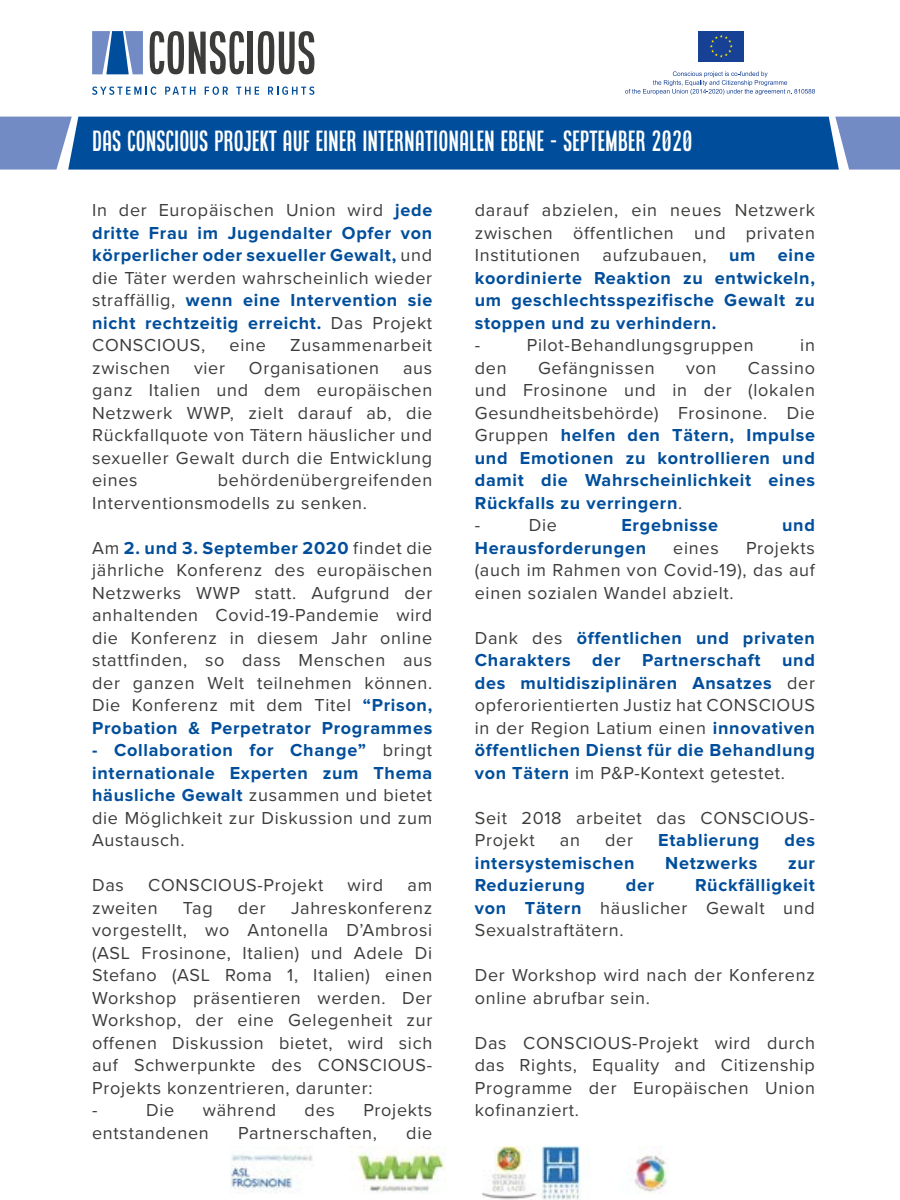
<style>
.page{position:relative;width:900px;height:1200px;background:#fff}
.page>*{position:absolute;margin:0;border:0;box-sizing:border-box;transform-origin:0 0}
.t1{font:25.5px "Airwaves";color:#fff}
.t2{font:18px/22.5px "Proxima Nova";letter-spacing:.04em;color:#3c3c3b;text-align:justify}
.t3{font:700 18px/22.5px "Proxima Nova";letter-spacing:.04em;color:#004e9b;text-align:justify}
.s1{font-weight:400;color:#3c3c3b}
.s2{font-weight:700;color:#004e9b}
</style>
<div class="page">
<svg style="left:0;top:117px;width:900px;height:53px;background:#165ba3"></svg>
<svg style="left:150px;top:31px;width:94px;height:43px"></svg>
<div style="left:248px;top:32px;width:5px;height:42px;background:#3c3c3b"></div>
<svg style="left:258px;top:31px;width:56px;height:43px"></svg>
<svg style="left:92px;top:86px;width:64px;height:9px"></svg>
<svg style="left:165px;top:87px;width:31px;height:8px"></svg>
<svg style="left:205px;top:86px;width:23px;height:9px"></svg>
<svg style="left:236px;top:87px;width:23px;height:8px"></svg>
<svg style="left:268px;top:86px;width:46px;height:9px"></svg>
<svg style="left:92px;top:31px;width:51px;height:43px;background:#5e85be"></svg>
<div style="left:699px;top:31px;width:45px;height:30px;background:#164194"></div>
<svg style="left:710px;top:35px;width:23px;height:23px"></svg>
<svg style="left:625px;top:71px;width:190px;height:24px"></svg>
<img style="left:231px;top:1146px;width:437px;height:54px">
<h1 class="t1" style="left:92px;top:127px;width:602px">DAS CONSCIOUS PROJEKT AUF EINER INTERNATIONALEN EBENE - SEPTEMBER 2020</h1>
<p class="t3" style="left:92px;top:200px;width:342px"><span class="s1">In der Europäischen Union wird</span> jede dritte Frau im Jugendalter Opfer von körperlicher oder sexueller Gewalt, <span class="s1">und die Täter werden wahrscheinlich wieder straffällig,</span> wenn eine Intervention sie nicht rechtzeitig erreicht. <span class="s1">Das Projekt CONSCIOUS,</span></p>
<p class="t2" style="left:230px;top:333px;width:38px">eine</p>
<p class="t2" style="left:290px;top:333px;width:144px">Zusammenarbeit</p>
<p class="t2" style="left:92px;top:356px;width:80px">zwischen</p>
<p class="t2" style="left:194px;top:356px;width:33px">vier</p>
<p class="t2" style="left:249px;top:356px;width:132px">Organisationen</p>
<p class="t2" style="left:92px;top:356px;width:342px;text-indent:311px">aus ganz Italien und dem europäischen Netzwerk WWP, zielt darauf ab, die Rückfallquote von Tätern häuslicher und sexueller Gewalt durch die Entwicklung eines</p>
<p class="t2" style="left:92px;top:468px;width:342px;text-indent:126px">behördenübergreifenden<br>Interventionsmodells zu senken.</p>
<p class="t2" style="left:92px;top:536px;width:342px">Am <span class="s2">2. und 3. September 2020</span> findet die jährliche Konferenz des europäischen Netzwerks WWP statt. Aufgrund der anhaltenden Covid-19-Pandemie wird die Konferenz in diesem Jahr online stattfinden, so dass Menschen aus der ganzen Welt teilnehmen können.<br>Die Konferenz mit dem Titel <span class="s2">“Prison, Probation &amp; Perpetrator Programmes</span></p>
<p class="t3" style="left:92px;top:740px;width:342px">- Collaboration for Change” <span class="s1">bringt </span>internationale Experten zum Thema häusliche Gewalt <span class="s1">zusammen und bietet die Möglichkeit zur Diskussion und zum Austausch.</span></p>
<p class="t2" style="left:92px;top:873px;width:33px">Das</p>
<p class="t2" style="left:148px;top:873px;width:177px">CONSCIOUS-Projekt</p>
<p class="t2" style="left:348px;top:873px;width:37px">wird</p>
<p class="t2" style="left:408px;top:873px;width:26px">am</p>
<p class="t2" style="left:92px;top:896px;width:67px">zweiten</p>
<p class="t2" style="left:183px;top:896px;width:31px">Tag</p>
<p class="t2" style="left:238px;top:896px;width:29px">der</p>
<p class="t2" style="left:92px;top:896px;width:342px;text-align:left;text-indent:199px">Jahreskonferenz vorgestellt, wo Antonella D’Ambrosi (ASL Frosinone, Italien) und Adele Di<br>Stefano (ASL Roma 1, Italien) einen<br>Workshop präsentieren werden. Der<br>Workshop, der eine Gelegenheit zur offenen Diskussion bietet, wird sich auf Schwerpunkte des CONSCIOUS-<br>Projekts konzentrieren, darunter:<br>-</p>
<p class="t2" style="left:146px;top:1098px;width:30px">Die</p>
<p class="t2" style="left:203px;top:1098px;width:75px">während</p>
<p class="t2" style="left:305px;top:1098px;width:32px">des</p>
<p class="t2" style="left:363px;top:1098px;width:70px">Projekts</p>
<p class="t2" style="left:92px;top:1121px;width:118px">entstandenen</p>
<p class="t2" style="left:238px;top:1121px;width:140px">Partnerschaften,</p>
<p class="t2" style="left:406px;top:1121px;width:27px">die</p>
<p class="t3" style="left:475px;top:200px;width:342px"><span class="s1">darauf abzielen, ein neues Netzwerk zwischen öffentlichen und privaten Institutionen aufzubauen,</span> um eine koordinierte Reaktion zu entwickeln, um geschlechtsspezifische Gewalt zu stoppen und zu verhindern.</p>
<p class="t2" style="left:475px;top:333px;width:7px">-</p>
<p class="t2" style="left:527px;top:333px;width:228px">Pilot-Behandlungsgruppen</p>
<p class="t2" style="left:800px;top:333px;width:16px">in</p>
<p class="t2" style="left:475px;top:356px;width:33px">den</p>
<p class="t2" style="left:538px;top:356px;width:118px">Gefängnissen</p>
<p class="t2" style="left:686px;top:356px;width:32px">von</p>
<p class="t3" style="left:475px;top:357px;width:342px;text-align:left;text-indent:273px"><span class="s1">Cassino und Frosinone und in der (lokalen<br>Gesundheitsbehörde) Frosinone. Die<br>Gruppen</span> helfen den Tätern, Impulse und Emotionen zu kontrollieren und damit die Wahrscheinlichkeit eines<br>Rückfalls zu verringern<span class="s1">.<br>-</span></p>
<p class="t2" style="left:529px;top:513px;width:30px">Die</p>
<p class="t3" style="left:621px;top:515px;width:98px">Ergebnisse</p>
<p class="t3" style="left:782px;top:515px;width:34px">und</p>
<p class="t3" style="left:475px;top:537px;width:173px">Herausforderungen</p>
<p class="t2" style="left:673px;top:536px;width:47px">eines</p>
<p class="t2" style="left:475px;top:536px;width:342px;text-indent:271px">Projekts (auch im Rahmen von Covid-19), das auf einen sozialen Wandel abzielt.</p>
<p class="t3" style="left:475px;top:627px;width:342px"><span class="s1">Dank des</span> öffentlichen und privaten Charakters der Partnerschaft und des multidisziplinären Ansatzes <span class="s1">der opferorientierten Justiz hat CONSCIOUS in der Region Latium einen</span> innovativen öffentlichen Dienst für die Behandlung von Tätern <span class="s1">im P&amp;P-Kontext getestet.</span></p>
<p class="t2" style="left:475px;top:806px;width:342px">Seit 2018 arbeitet das CONSCIOUS-<br>Projekt</p>
<p class="t2" style="left:560px;top:828px;width:22px">an</p>
<p class="t2" style="left:605px;top:828px;width:29px">der</p>
<p class="t3" style="left:658px;top:830px;width:103px">Etablierung</p>
<p class="t3" style="left:784px;top:830px;width:32px">des</p>
<p class="t3" style="left:475px;top:852px;width:161px">intersystemischen</p>
<p class="t3" style="left:665px;top:852px;width:94px">Netzwerks</p>
<p class="t3" style="left:788px;top:852px;width:28px">zur</p>
<p class="t3" style="left:475px;top:875px;width:112px">Reduzierung</p>
<p class="t3" style="left:626px;top:875px;width:30px">der</p>
<p class="t2" style="left:475px;top:873px;width:342px;text-indent:220px"><span class="s2">Rückfälligkeit von Tätern</span> häuslicher Gewalt und Sexualstraftätern.</p>
<p class="t2" style="left:475px;top:963px;width:342px">Der Workshop wird nach der Konferenz online abrufbar sein.</p>
<p class="t2" style="left:475px;top:1031px;width:342px">Das CONSCIOUS-Projekt wird durch das Rights, Equality and Citizenship Programme der Europäischen Union kofinanziert.</p>
</div>
